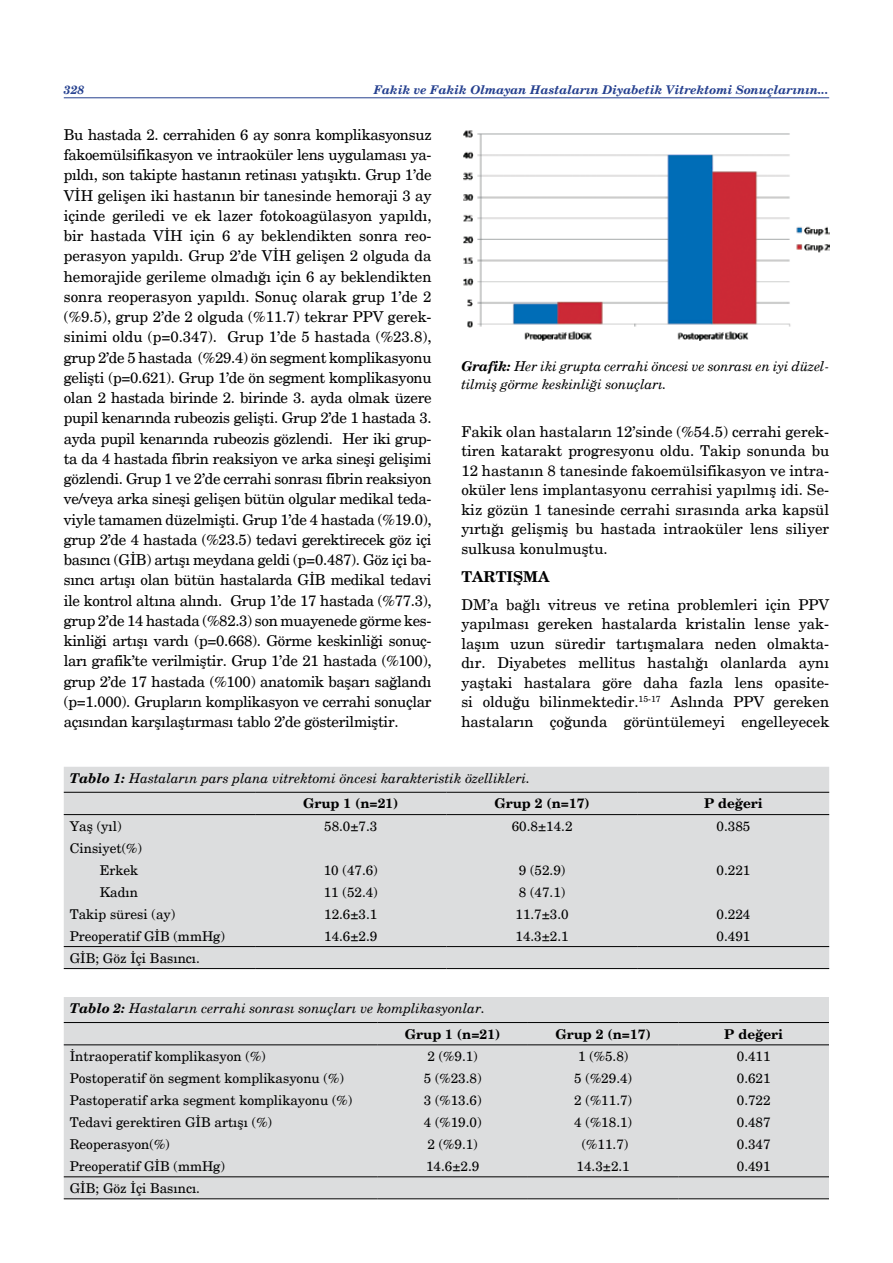
<style>
.page{position:relative;width:893px;height:1263px;background:#fff}
.page>*{position:absolute;margin:0;border:0;box-sizing:border-box;transform-origin:0 0}
.t1{font:15px/20.2px "New Century Schlbk";color:#000;text-align:justify}
.t2{font:700 15px "New Century Schlbk";color:#000}
.t3{font:italic 13.65px/17.4px "New Century Schlbk";letter-spacing:-.01em;color:#000}
.t4{font:13.5px/22px "New Century Schlbk";color:#000;text-align:right}
.t5{font:italic 13.5px/25.7px "New Century Schlbk";color:#000}
.t6{font:700 13.5px "New Century Schlbk";color:#000}
.t7{font:italic 700 12px "New Century Schlbk";color:#25408f}
.s1{font-weight:700}
.s2{font-weight:700;font-style:normal}
</style>
<div class="page">
<hr style="left:64px;top:97px;width:765px;height:1px;background:#25408f">
<img style="left:463px;top:130px;width:366px;height:211px">
<div style="left:64px;top:767px;width:765px;height:201px;background:#dcddde"></div>
<hr style="left:64px;top:968px;width:191px;height:1px;background:#000">
<hr style="left:255px;top:968px;width:191px;height:1px;background:#000">
<hr style="left:446px;top:968px;width:192px;height:1px;background:#000">
<hr style="left:638px;top:968px;width:191px;height:1px;background:#000">
<hr style="left:64px;top:792px;width:191px;height:1px;background:#000">
<hr style="left:255px;top:792px;width:191px;height:1px;background:#000">
<hr style="left:446px;top:792px;width:192px;height:1px;background:#000">
<hr style="left:638px;top:792px;width:191px;height:1px;background:#000">
<hr style="left:64px;top:814px;width:191px;height:1px;background:#000">
<hr style="left:255px;top:814px;width:191px;height:1px;background:#000">
<hr style="left:446px;top:814px;width:192px;height:1px;background:#000">
<hr style="left:638px;top:814px;width:191px;height:1px;background:#000">
<hr style="left:64px;top:946px;width:191px;height:1px;background:#000">
<hr style="left:255px;top:946px;width:191px;height:1px;background:#000">
<hr style="left:446px;top:946px;width:192px;height:1px;background:#000">
<hr style="left:638px;top:946px;width:191px;height:1px;background:#000">
<div style="left:64px;top:997px;width:765px;height:201px;background:#dcddde"></div>
<hr style="left:64px;top:1198px;width:313px;height:1px;background:#000">
<hr style="left:377px;top:1198px;width:151px;height:1px;background:#000">
<hr style="left:528px;top:1198px;width:150px;height:1px;background:#000">
<hr style="left:678px;top:1198px;width:151px;height:1px;background:#000">
<hr style="left:64px;top:1022px;width:313px;height:1px;background:#000">
<hr style="left:377px;top:1022px;width:151px;height:1px;background:#000">
<hr style="left:528px;top:1022px;width:150px;height:1px;background:#000">
<hr style="left:678px;top:1022px;width:151px;height:1px;background:#000">
<hr style="left:64px;top:1044px;width:313px;height:1px;background:#000">
<hr style="left:377px;top:1044px;width:151px;height:1px;background:#000">
<hr style="left:528px;top:1044px;width:150px;height:1px;background:#000">
<hr style="left:678px;top:1044px;width:151px;height:1px;background:#000">
<hr style="left:64px;top:1176px;width:313px;height:1px;background:#000">
<hr style="left:377px;top:1176px;width:151px;height:1px;background:#000">
<hr style="left:528px;top:1176px;width:150px;height:1px;background:#000">
<hr style="left:678px;top:1176px;width:151px;height:1px;background:#000">
<p class="t7" style="left:64px;top:82px;width:22px">328</p>
<p class="t7" style="left:374px;top:82px;width:456px">Fakik ve Fakik Olmayan Hastaların Diyabetik Vitrektomi Sonuçlarının...</p>
<p class="t1" style="left:64px;top:124px;width:369px">Bu hastada 2. cerrahiden 6 ay sonra komplikasyonsuz fakoemülsifikasyon ve intraoküler lens uygulaması ya&shy;pıldı, son takipte hastanın retinası yatışıktı. Grup 1’de VİH gelişen iki hastanın bir tanesinde hemoraji 3 ay içinde geriledi ve ek lazer fotokoagülasyon yapıldı, bir hastada VİH için 6 ay beklendikten sonra reo&shy;perasyon yapıldı. Grup 2’de VİH gelişen 2 olguda da hemorajide gerileme olmadığı için 6 ay beklendikten sonra reoperasyon yapıldı. Sonuç olarak grup 1’de 2 (%9.5), grup 2’de 2 olguda (%11.7) tekrar PPV gerek&shy;sinimi oldu (p=0.347). Grup 1’de 5 hastada (%23.8), grup 2’de 5 hastada (%29.4) ön segment komplikasyonu gelişti (p=0.621). Grup 1’de ön segment komplikasyonu olan 2 hastada birinde 2. birinde 3. ayda olmak üzere pupil kenarında rubeozis gelişti. Grup 2’de 1 hastada 3. ayda pupil kenarında rubeozis gözlendi. Her iki grup&shy;ta da 4 hastada fibrin reaksiyon ve arka sineşi gelişimi gözlendi. Grup 1 ve 2’de cerrahi sonrası fibrin reaksiyon ve/veya arka sineşi gelişen bütün olgular medikal teda&shy;viyle tamamen düzelmişti. Grup 1’de 4 hastada (%19.0), grup 2’de 4 hastada (%23.5) tedavi gerektirecek göz içi basıncı (GİB) artışı meydana geldi (p=0.487). Göz içi ba&shy;sıncı artışı olan bütün hastalarda GİB medikal tedavi ile kontrol altına alındı. Grup 1’de 17 hastada (%77.3), grup 2’de 14 hastada (%82.3) son muayenede görme kes&shy;kinliği artışı vardı (p=0.668). Görme keskinliği sonuç&shy;ları grafik’te verilmiştir. Grup 1’de 21 hastada (%100), grup 2’de 17 hastada (%100) anatomik başarı sağlandı (p=1.000). Grupların komplikasyon ve cerrahi sonuçlar açısından karşılaştırması tablo 2’de gösterilmiştir.</p>
<p class="t3" style="left:461px;top:358px;width:369px"><span class="s1">Grafik:</span> Her iki grupta cerrahi öncesi ve sonrası en iyi düzel&shy;tilmiş görme keskinliği sonuçları.</p>
<p class="t1" style="left:461px;top:422px;width:369px;line-height:19.5px">Fakik olan hastaların 12’sinde (%54.5) cerrahi gerek&shy;tiren katarakt progresyonu oldu. Takip sonunda bu 12 hastanın 8 tanesinde fakoemülsifikasyon ve intra&shy;oküler lens implantasyonu cerrahisi yapılmış idi. Se&shy;kiz gözün 1 tanesinde cerrahi sırasında arka kapsül yırtığı gelişmiş bu hastada intraoküler lens siliyer sulkusa konulmuştu.</p>
<p class="t2" style="left:461px;top:567px;width:90px">TARTIŞMA</p>
<p class="t1" style="left:461px;top:595px;width:369px;line-height:19.5px">DM’a bağlı vitreus ve retina problemleri için PPV yapılması gereken hastalarda kristalin lense yak&shy;laşım uzun süredir tartışmalara neden olmakta&shy;dır. Diyabetes mellitus hastalığı olanlarda aynı yaştaki hastalara göre daha fazla lens opasite&shy;si olduğu bilinmektedir.<sup>15-17</sup> Aslında PPV gereken hastaların çoğunda görüntülemeyi engelleyecek</p>
<p class="t5" style="left:303px;top:765px;width:229px;text-indent:-233px"><span class="s1">Tablo 1:</span> Hastaların pars plana vitrektomi öncesi karakteristik özellikleri.<br><span class="s2">Grup 1 (n=21)</span></p>
<p class="t6" style="left:494px;top:795px;width:97px">Grup 2 (n=17)</p>
<p class="t6" style="left:704px;top:795px;width:60px">P değeri</p>
<p class="t4" style="left:70px;top:815px;width:53px">Yaş (yıl)</p>
<p class="t4" style="left:324px;top:815px;width:55px">58.0±7.3</p>
<p class="t4" style="left:512px;top:815px;width:62px">60.8±14.2</p>
<p class="t4" style="left:717px;top:815px;width:35px">0.385</p>
<p class="t4" style="left:70px;top:837px;width:74px">Cinsiyet(%)<br>Erkek</p>
<p class="t4" style="left:324px;top:859px;width:56px">10 (47.6)</p>
<p class="t4" style="left:519px;top:859px;width:48px">9 (52.9)</p>
<p class="t4" style="left:717px;top:859px;width:35px">0.221</p>
<p class="t4" style="left:100px;top:881px;width:40px">Kadın</p>
<p class="t4" style="left:324px;top:881px;width:56px">11 (52.4)</p>
<p class="t4" style="left:519px;top:881px;width:48px">8 (47.1)</p>
<p class="t4" style="left:70px;top:903px;width:107px">Takip süresi (ay)</p>
<p class="t4" style="left:324px;top:903px;width:55px">12.6±3.1</p>
<p class="t4" style="left:515px;top:903px;width:55px">11.7±3.0</p>
<p class="t4" style="left:717px;top:903px;width:35px">0.224</p>
<p class="t4" style="left:70px;top:925px;width:157px">Preoperatif GİB (mmHg)</p>
<p class="t4" style="left:324px;top:925px;width:55px">14.6±2.9</p>
<p class="t4" style="left:515px;top:925px;width:55px">14.3±2.1</p>
<p class="t4" style="left:717px;top:925px;width:35px">0.491</p>
<p class="t4" style="left:70px;top:947px;width:132px">GİB; Göz İçi Basıncı.</p>
<p class="t5" style="left:405px;top:995px;width:97px;text-indent:-335px"><span class="s1">Tablo 2:</span> Hastaların cerrahi sonrası sonuçları ve komplikasyonlar.<br><span class="s2">Grup 1 (n=21)</span></p>
<p class="t6" style="left:555px;top:1025px;width:97px">Grup 2 (n=17)</p>
<p class="t6" style="left:724px;top:1025px;width:60px">P değeri</p>
<p class="t4" style="left:70px;top:1045px;width:198px">İntraoperatif komplikasyon (%)</p>
<p class="t4" style="left:428px;top:1045px;width:52px">2 (%9.1)</p>
<p class="t4" style="left:578px;top:1045px;width:52px">1 (%5.8)</p>
<p class="t4" style="left:737px;top:1045px;width:35px">0.411</p>
<p class="t4" style="left:70px;top:1067px;width:276px">Postoperatif ön segment komplikasyonu (%)</p>
<p class="t4" style="left:424px;top:1067px;width:59px">5 (%23.8)</p>
<p class="t4" style="left:574px;top:1067px;width:59px">5 (%29.4)</p>
<p class="t4" style="left:737px;top:1067px;width:35px">0.621</p>
<p class="t4" style="left:70px;top:1089px;width:284px">Pastoperatif arka segment komplikayonu (%)</p>
<p class="t4" style="left:424px;top:1089px;width:59px">3 (%13.6)</p>
<p class="t4" style="left:574px;top:1089px;width:59px">2 (%11.7)</p>
<p class="t4" style="left:737px;top:1089px;width:35px">0.722</p>
<p class="t4" style="left:70px;top:1111px;width:204px">Tedavi gerektiren GİB artışı (%)</p>
<p class="t4" style="left:424px;top:1111px;width:59px">4 (%19.0)</p>
<p class="t4" style="left:574px;top:1111px;width:59px">4 (%18.1)</p>
<p class="t4" style="left:737px;top:1111px;width:35px">0.487</p>
<p class="t4" style="left:70px;top:1133px;width:101px">Reoperasyon(%)</p>
<p class="t4" style="left:428px;top:1133px;width:52px">2 (%9.1)</p>
<p class="t4" style="left:582px;top:1133px;width:48px">(%11.7)</p>
<p class="t4" style="left:737px;top:1133px;width:35px">0.347</p>
<p class="t4" style="left:70px;top:1155px;width:157px">Preoperatif GİB (mmHg)</p>
<p class="t4" style="left:426px;top:1155px;width:55px">14.6±2.9</p>
<p class="t4" style="left:577px;top:1155px;width:55px">14.3±2.1</p>
<p class="t4" style="left:737px;top:1155px;width:35px">0.491</p>
<p class="t4" style="left:70px;top:1177px;width:132px">GİB; Göz İçi Basıncı.</p>
</div>
